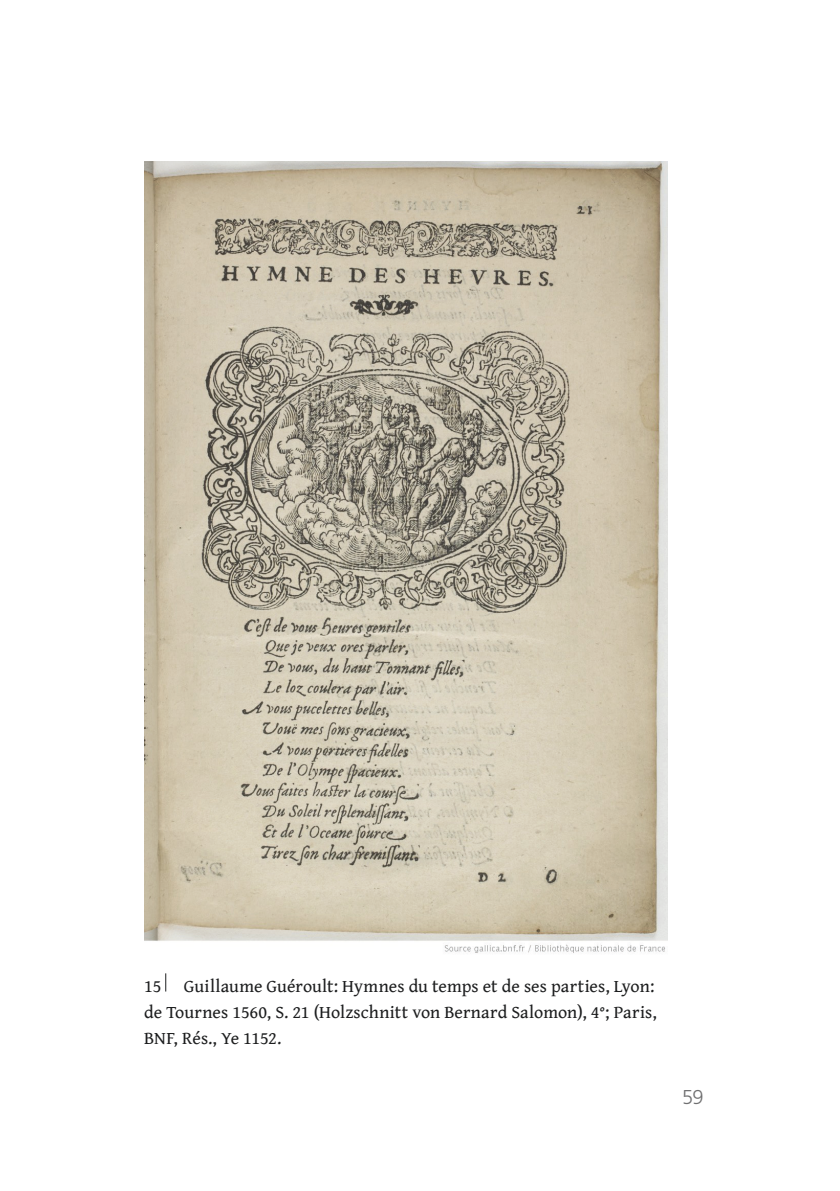
<style>
.page{position:relative;width:840px;height:1191px;background:#fff}
.page>*{position:absolute;margin:0;border:0;box-sizing:border-box;transform-origin:0 0}
.t1{font:20px "Frutiger LT Pro Light 2";color:#707071}
.t2{font:18px/26px "Gentium Book Plus 2";color:#1d1e1f}
.t3{font:18px "Gentium Book Plus";letter-spacing:.005em;color:#1d1e1f}
.s1{font-family:"Gentium Book Plus 2"}
</style>
<div class="page">
<img style="left:144px;top:162px;width:523px;height:791px">
<svg style="left:165px;top:973px;width:1px;height:18px"></svg>
<p class="t3" style="left:144px;top:968px;width:511px"><span class="s1">15</span> Guillaume Guéroult: Hymnes du temps et de ses parties, Lyon:</p>
<p class="t2" style="left:144px;top:997px;width:514px">de Tournes 1560, S. 21 (Holzschnitt von Bernard Salomon), 4°; Paris,<br>BNF, Rés., Ye 1152.</p>
<p class="t1" style="left:681px;top:1085px;width:23px">59</p>
</div>
